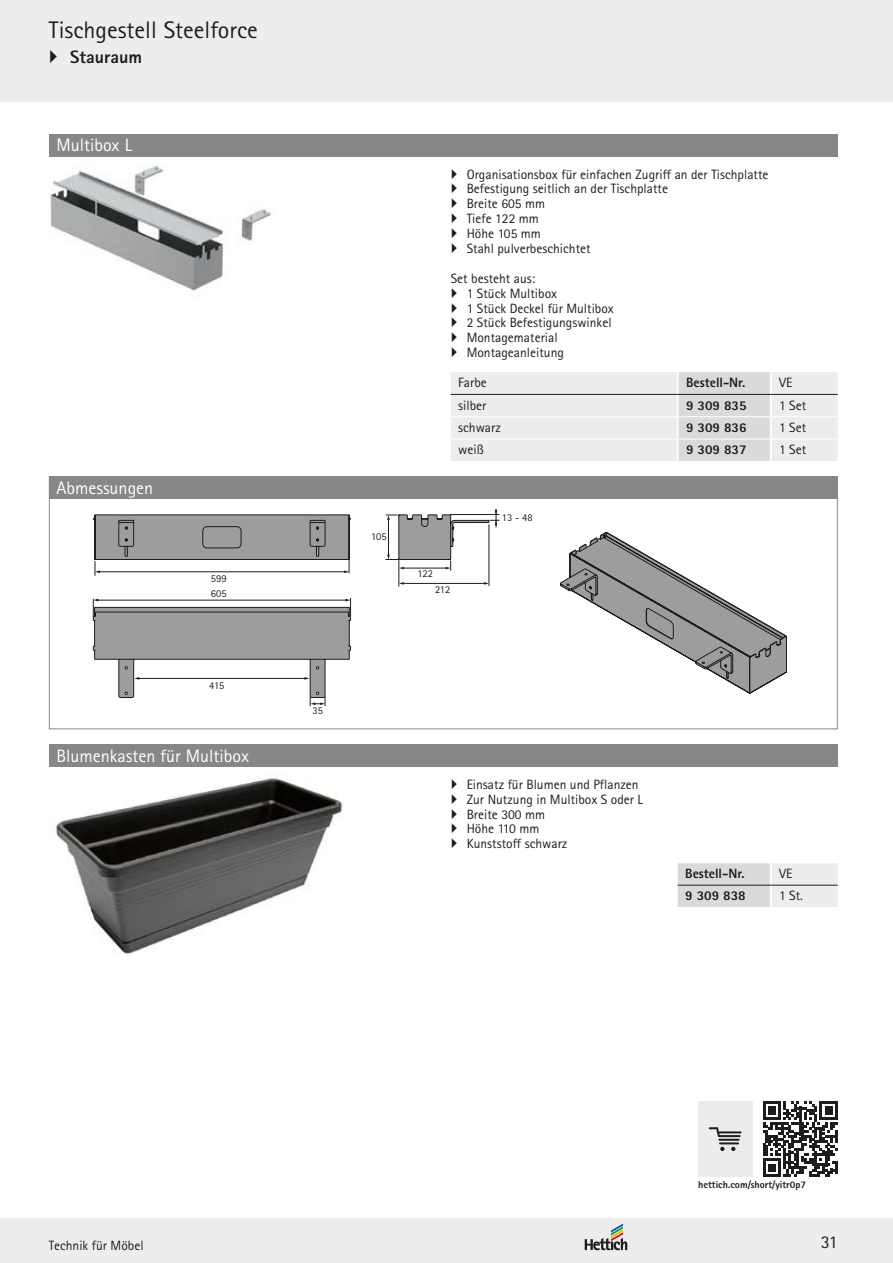
<style>
.page{position:relative;width:893px;height:1263px;background:#fff}
.page>*{position:absolute;margin:0;border:0;box-sizing:border-box;transform-origin:0 0}
.t1{font:24px "Rotis Sans Serif Pro Cyr";color:#1d1d1b}
.t2{font:18px "Rotis Sans Serif Pro Cyr";color:#fff}
.t3{font:800 18px "Rotis Sans Serif Pro Cyr";color:#1d1d1b}
.t4{font:18px "Rotis Sans Serif";color:#1d1d1b}
.t5{font:13.5px/14.9px "Rotis Sans Serif Pro Cyr";color:#1d1d1b}
.t6{font:800 13.5px "Rotis Sans Serif Pro Cyr";color:#1d1d1b}
.t7{font:13.5px "Rotis Sans Serif";color:#1d1d1b}
.t8{font:10.5px/14.9px "Rotis Sans Serif";color:#1d1d1b}
.t9{font:800 10.05px "Rotis Sans Serif Pro Cyr";color:#1d1d1b}
</style>
<div class="page">
<div style="left:0;top:1218px;width:893px;height:45px;background:#ededed"></div>
<div style="left:0;top:0;width:893px;height:102px;background:#ededed"></div>
<svg style="left:585px;top:1224px;width:42px;height:26px"></svg>
<svg style="left:763px;top:1102px;width:75px;height:74px"></svg>
<div style="left:698px;top:1101px;width:54px;height:76px;background:#ececec"></div>
<hr style="left:718px;top:1139px;width:21px;height:2px;background:#1d1d1b">
<hr style="left:719px;top:1142px;width:20px;height:2px;background:#1d1d1b">
<svg style="left:720px;top:1147px;width:4px;height:4px"></svg>
<svg style="left:731px;top:1147px;width:4px;height:4px"></svg>
<svg style="left:709px;top:1127px;width:32px;height:10px"></svg>
<div style="left:49px;top:134px;width:789px;height:22px;background:#878787"></div>
<img style="left:50px;top:165px;width:221px;height:126px">
<svg style="left:451px;top:372px;width:387px;height:89px;background:#e8e8e8"></svg>
<hr style="left:677px;top:372px;width:2px;height:22px;background:#fff">
<hr style="left:770px;top:372px;width:2px;height:22px;background:#fff">
<hr style="left:677px;top:395px;width:2px;height:21px;background:#fff">
<hr style="left:770px;top:395px;width:2px;height:21px;background:#fff">
<hr style="left:677px;top:417px;width:2px;height:22px;background:#fff">
<hr style="left:770px;top:417px;width:2px;height:22px;background:#fff">
<hr style="left:677px;top:439px;width:2px;height:22px;background:#fff">
<hr style="left:770px;top:439px;width:2px;height:22px;background:#fff">
<hr style="left:451px;top:394px;width:227px;height:1px;background:#1d1d1b">
<hr style="left:678px;top:394px;width:93px;height:1px;background:#1d1d1b">
<hr style="left:771px;top:394px;width:67px;height:1px;background:#1d1d1b">
<hr style="left:451px;top:416px;width:227px;height:1px;background:#fff">
<hr style="left:678px;top:416px;width:93px;height:1px;background:#fff">
<hr style="left:771px;top:416px;width:67px;height:1px;background:#fff">
<hr style="left:451px;top:439px;width:227px;height:1px;background:#fff">
<hr style="left:678px;top:439px;width:93px;height:1px;background:#fff">
<hr style="left:771px;top:439px;width:67px;height:1px;background:#fff">
<div style="left:49px;top:476px;width:789px;height:23px;background:#878787"></div>
<svg style="left:93px;top:514px;width:258px;height:62px"></svg>
<svg style="left:560px;top:532px;width:227px;height:162px"></svg>
<svg style="left:93px;top:598px;width:258px;height:108px"></svg>
<svg style="left:385px;top:509px;width:114px;height:77px"></svg>
<div style="left:49px;top:744px;width:789px;height:22px;background:#878787"></div>
<img style="left:55px;top:778px;width:288px;height:176px">
<svg style="left:678px;top:863px;width:160px;height:44px;background:#e0e0e0"></svg>
<hr style="left:770px;top:863px;width:2px;height:22px;background:#fff">
<hr style="left:770px;top:885px;width:2px;height:22px;background:#fff">
<hr style="left:678px;top:885px;width:93px;height:1px;background:#1d1d1b">
<hr style="left:771px;top:885px;width:67px;height:1px;background:#1d1d1b">
<h1 class="t1" style="left:49px;top:16px;width:210px">Tischgestell Steelforce</h1>
<h2 class="t3" style="left:70px;top:46px;width:73px">Stauraum</h2>
<h2 class="t2" style="left:56px;top:135px;width:77px">Multibox L</h2>
<h2 class="t2" style="left:56px;top:477px;width:98px">Abmessungen</h2>
<p class="t8" style="left:211px;top:571px;width:17px">599<br>605</p>
<p class="t8" style="left:209px;top:677px;width:17px">415</p>
<h2 class="t2" style="left:56px;top:745px;width:194px">Blumenkasten für Multibox</h2>
<p class="t8" style="left:312px;top:702px;width:12px">35</p>
<p class="t8" style="left:371px;top:529px;width:17px">105</p>
<p class="t5" style="left:467px;top:167px;width:303px">Organisationsbox für einfachen Zugriff an der Tischplatte<br>Befestigung seitlich an der Tischplatte<br>Breite 605 mm<br>Tiefe 122 mm<br>Höhe 105 mm<br>Stahl pulverbeschichtet</p>
<p class="t5" style="left:467px;top:271px;width:149px;text-indent:-16px">Set besteht aus:<br>1 Stück Multibox<br>1 Stück Deckel für Multibox<br>2 Stück Befestigungswinkel<br>Montagematerial<br>Montageanleitung</p>
<p class="t5" style="left:458px;top:375px;width:30px">Farbe</p>
<p class="t6" style="left:686px;top:374px;width:61px">Bestell-Nr.</p>
<p class="t5" style="left:779px;top:375px;width:15px">VE</p>
<p class="t5" style="left:458px;top:398px;width:30px">silber</p>
<p class="t6" style="left:686px;top:396px;width:62px">9 309 835</p>
<p class="t5" style="left:779px;top:398px;width:29px">1 Set</p>
<p class="t5" style="left:458px;top:420px;width:44px">schwarz</p>
<p class="t6" style="left:686px;top:419px;width:62px">9 309 836</p>
<p class="t5" style="left:779px;top:420px;width:29px">1 Set</p>
<p class="t5" style="left:458px;top:442px;width:27px">weiß</p>
<p class="t6" style="left:686px;top:441px;width:62px">9 309 837</p>
<p class="t5" style="left:779px;top:442px;width:29px">1 Set</p>
<p class="t8" style="left:417px;top:566px;width:17px">122</p>
<p class="t8" style="left:435px;top:582px;width:17px">212</p>
<p class="t8" style="left:502px;top:510px;width:32px">13 - 48</p>
<p class="t5" style="left:467px;top:777px;width:178px">Einsatz für Blumen und Pflanzen<br>Zur Nutzung in Multibox S oder L<br>Breite 300 mm<br>Höhe 110 mm<br>Kunststoff schwarz</p>
<p class="t6" style="left:685px;top:865px;width:61px">Bestell-Nr.</p>
<p class="t5" style="left:779px;top:866px;width:15px">VE</p>
<p class="t6" style="left:685px;top:887px;width:62px">9 309 838</p>
<p class="t5" style="left:779px;top:888px;width:25px">1 St.</p>
<p class="t9" style="left:698px;top:1178px;width:109px">hettich.com/short/yitr0p7</p>
<p class="t7" style="left:49px;top:1238px;width:96px">Technik für Möbel</p>
<h2 class="t4" style="left:821px;top:1231px;width:19px">31</h2>
</div>
